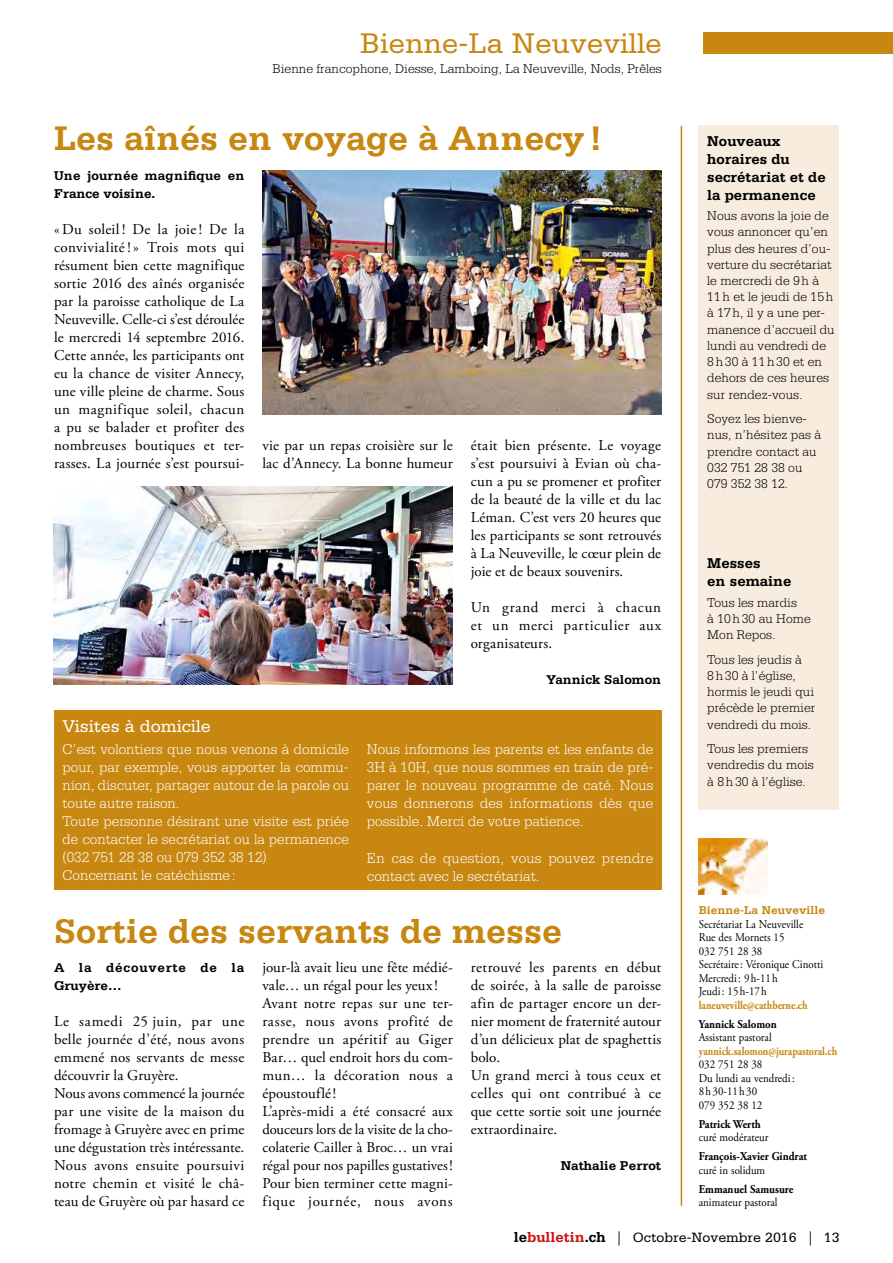
<style>
.page{position:relative;width:893px;height:1263px;background:#fff}
.page>*{position:absolute;margin:0;border:0;box-sizing:border-box;transform-origin:0 0}
.t1{font:700 36px "Serifa";color:#c78711}
.t2{font:30px "Serifa";color:#c78711}
.t3{font:18px "Serifa";color:#fff}
.t4{font:15px/18px "Adobe Garamond Pro";letter-spacing:.015em;color:#000}
.t5{font:300 15px/18px "Serifa";color:#fff}
.t6{font:700 15px/18px "Serifa";color:#000}
.t7{font:14.25px "Serifa";color:#000}
.t8{font:300 13.5px/16.2px "Serifa";color:#000}
.t9{font:700 13.5px/18px "Serifa";color:#000}
.t10{font:700 13.5px/18px "Serifa";letter-spacing:.06em;color:#000}
.t11{font:12px/13.5px "Adobe Garamond Pro";color:#000;scale:.91 1}
.t12{font:700 12px "Adobe Garamond Pro";color:#000;scale:.91 1}
.t13{font:700 12px "Adobe Garamond Pro";letter-spacing:-.005em;color:#c78711;scale:.84 1}
.t14{font:700 12px "Serifa";color:#c78711}
.s1{font-weight:700;font-size:15px}
.s2{font-weight:700;font-size:15px;color:#cd1013}
.s3{font-family:"Adobe Garamond Pro"}
</style>
<div class="page">
<div style="left:703px;top:33px;width:190px;height:21px;background:#c78711"></div>
<hr style="left:681px;top:126px;width:1px;height:1080px;background:#c78711">
<div style="left:699px;top:126px;width:140px;height:684px;background:#f7ecdd"></div>
<div style="left:54px;top:709px;width:608px;height:180px;background:#c78711"></div>
<img style="left:262px;top:170px;width:399px;height:244px">
<img style="left:53px;top:486px;width:400px;height:198px">
<img style="left:699px;top:839px;width:68px;height:56px">
<h2 class="t2" style="left:360px;top:27px;width:303px">Bienne-La Neuveville</h2>
<p class="t8" style="left:273px;top:61px;width:391px">Bienne francophone, Diesse, Lamboing, La Neuveville, Nods, Prêles</p>
<h1 class="t1" style="left:54px;top:117px;width:550px">Les aînés en voyage à Annecy!</h1>
<p class="t9" style="left:54px;top:166px;width:192px">Une journée magnifique en<br>France voisine.</p>
<p class="t4" style="left:54px;top:221px;width:192px;text-align:justify">« Du soleil ! De la joie! De la convivialité!» Trois mots qui résument bien cette magnifique sortie 2016 des aînés organisée par la paroisse catholique de La Neuveville. Celle-ci s’est déroulée le mercredi 14 septembre 2016.<br>Cette année, les participants ont eu la chance de visiter Annecy, une ville pleine de charme. Sous un magnifique soleil, chacun a pu se balader et profiter des nombreuses boutiques et ter&shy;rasses. La journée s’est poursui-</p>
<p class="t4" style="left:262px;top:437px;width:192px">vie par un repas croisière sur le lac d’Annecy. La bonne humeur</p>
<p class="t4" style="left:471px;top:437px;width:192px;text-align:justify">était bien présente. Le voyage s’est poursuivi à Evian où cha&shy;cun a pu se promener et profiter de la beauté de la ville et du lac Léman. C’est vers 20 heures que les participants se sont retrouvés à La Neuveville, le cœur plein de joie et de beaux souvenirs.</p>
<p class="t4" style="left:471px;top:599px;width:192px;text-align:justify">Un grand merci à chacun et un merci particulier aux organisateurs.</p>
<p class="t9" style="left:547px;top:670px;width:116px">Yannick Salomon</p>
<p class="t3" style="left:63px;top:716px;width:150px">Visites à domicile</p>
<p class="t5" style="left:63px;top:740px;width:288px">C’est volontiers que nous venons à domicile pour, par exemple, vous apporter la commu&shy;nion, discuter, partager autour de la parole ou toute autre raison.<br>Toute personne désirant une visite est priée de contacter le secrétariat ou la permanence (032 751 28 38 ou 079 352 38 12)<br>Concernant le catéchisme:</p>
<p class="t5" style="left:367px;top:740px;width:288px;text-align:justify">Nous informons les parents et les enfants de 3H à 10H, que nous sommes en train de pré&shy;parer le nouveau programme de caté. Nous vous donnerons des informations dès que possible. Merci de votre patience.</p>
<p class="t5" style="left:367px;top:849px;width:288px">En cas de question, vous pouvez prendre contact avec le secrétariat.</p>
<h1 class="t1" style="left:54px;top:910px;width:510px">Sortie des servants de messe</h1>
<p class="t10" style="left:54px;top:958px;width:192px">A la découverte de la<br>Gruyère…</p>
<p class="t4" style="left:54px;top:1013px;width:192px">Le samedi 25 juin, par une belle journée d’été, nous avons emmené nos servants de messe découvrir la Gruyère.<br>Nous avons commencé la journée par une visite de la maison du fromage à Gruyère avec en prime une dégustation très intéressante.<br>Nous avons ensuite poursuivi notre chemin et visité le châ&shy;teau de Gruyère où par hasard ce</p>
<p class="t4" style="left:262px;top:959px;width:192px">jour-là avait lieu une fête médié&shy;vale… un régal pour les yeux !<br>Avant notre repas sur une ter&shy;rasse, nous avons profité de prendre un apéritif au Giger<br>Bar… quel endroit hors du com&shy;mun… la décoration nous a époustouflé!<br>L’après-midi a été consacré aux douceurs lors de la visite de la cho&shy;colaterie Cailler à Broc… un vrai régal pour nos papilles gustatives!<br>Pour bien terminer cette magni&shy;fique journée, nous avons</p>
<p class="t4" style="left:471px;top:959px;width:192px">retrouvé les parents en début de soirée, à la salle de paroisse afin de partager encore un der&shy;nier moment de fraternité autour d’un délicieux plat de spaghettis bolo.<br>Un grand merci à tous ceux et celles qui ont contribué à ce que cette sortie soit une journée extraordinaire.</p>
<p class="t9" style="left:561px;top:1156px;width:102px">Nathalie Perrot</p>
<p class="t6" style="left:707px;top:132px;width:120px">Nouveaux horaires du secrétariat et de la permanence</p>
<p class="t8" style="left:707px;top:208px;width:129px">Nous avons la joie de vous annoncer qu’en plus des heures d’ou&shy;verture du secrétariat le mercredi de 9h à<br>11h et le jeudi de 15h à 17h, il y a une per&shy;manence d’accueil du lundi au vendredi de<br>8h30 à 11h30 et en dehors de ces heures sur rendez-vous.</p>
<p class="t8" style="left:707px;top:411px;width:116px">Soyez les bienve&shy;nus, n’hésitez pas à prendre contact au<br>032 751 28 38 ou<br>079 352 38 12.</p>
<p class="t6" style="left:707px;top:554px;width:86px">Messes<br>en semaine</p>
<p class="t8" style="left:707px;top:594px;width:105px">Tous les mardis<br>à 10h30 au Home<br>Mon Repos.</p>
<p class="t8" style="left:707px;top:651px;width:109px">Tous les jeudis à<br>8h30 à l’église, hormis le jeudi qui précède le premier vendredi du mois.</p>
<p class="t8" style="left:707px;top:741px;width:108px">Tous les premiers vendredis du mois à 8h30 à l’église.</p>
<p class="t14" style="left:699px;top:903px;width:128px">Bienne-La Neuveville</p>
<p class="t11" style="left:699px;top:917px;width:138px">Secrétariat La Neuveville<br>Rue des Mornets 15<br>032 751 28 38<br>Secrétaire: Véronique Cinotti<br>Mercredi: 9h-11h<br>Jeudi: 15h-17h</p>
<p class="t13" style="left:699px;top:998px;width:131px">laneuveville@cathberne.ch</p>
<p class="t12" style="left:699px;top:1017px;width:87px">Yannick Salomon</p>
<p class="t11" style="left:699px;top:1031px;width:82px">Assistant pastoral</p>
<p class="t13" style="left:699px;top:1044px;width:166px">yannick.salomon@jurapastoral.ch</p>
<p class="t11" style="left:699px;top:1058px;width:107px">032 751 28 38<br>Du lundi au vendredi:<br>8h30-11h30<br>079 352 38 12</p>
<p class="t12" style="left:699px;top:1117px;width:70px">Patrick Werth</p>
<p class="t11" style="left:699px;top:1131px;width:78px">curé modérateur</p>
<p class="t12" style="left:699px;top:1149px;width:120px">François-Xavier Gindrat</p>
<p class="t11" style="left:699px;top:1163px;width:74px">curé in solidum</p>
<p class="t12" style="left:699px;top:1182px;width:105px">Emmanuel Samusure</p>
<p class="t11" style="left:699px;top:1196px;width:88px">animateur pastoral</p>
<p class="t7" style="left:514px;top:1230px;width:327px"><span class="s1">le</span><span class="s2">bulletin</span><span class="s1">.ch</span> <span class="s3">|</span> Octobre-Novembre 2016 <span class="s3">|</span> 13</p>
</div>
